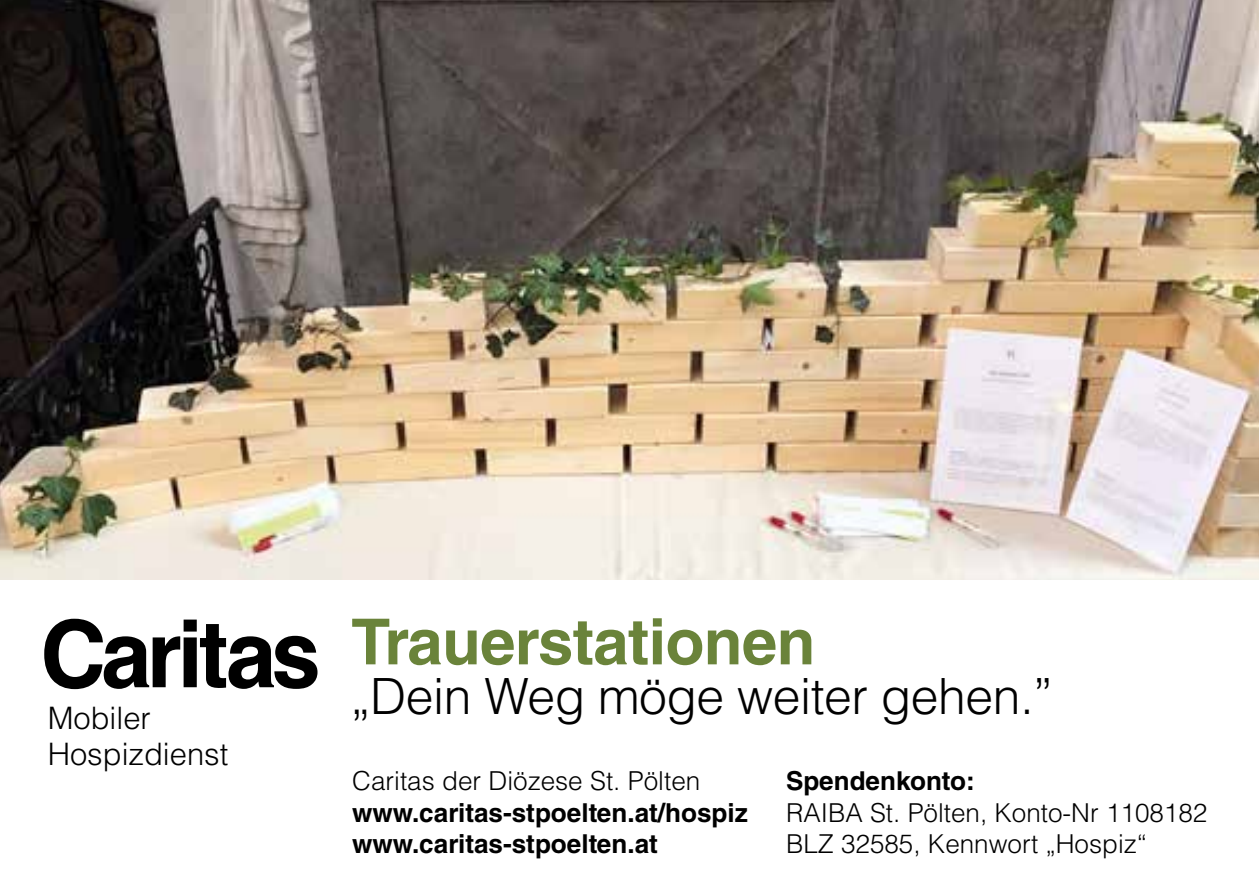
<style>
.page{position:relative;width:1259px;height:893px;background:#fff}
.page>*{position:absolute;margin:0;border:0;box-sizing:border-box;transform-origin:0 0}
.t1{font:700 63.6px "Helvetica LT Std";letter-spacing:-.01em;color:#6a833a}
.t2{font:300 49.8px "Helvetica LT Std";letter-spacing:-.01em;color:#000}
.t3{font:300 30.9px/36px "Helvetica LT Std";color:#000}
.t4{font:300 26.1px/31.2px "Helvetica LT Std";color:#000}
.t5{font:700 26.1px/31.2px "Helvetica LT Std";color:#000}
</style>
<div class="page">
<img style="left:0;top:0;width:1259px;height:579px">
<svg style="left:44px;top:619px;width:273px;height:70px"></svg>
<p class="t3" style="left:48px;top:699px;width:182px">Mobiler<br>Hospizdienst</p>
<h1 class="t1" style="left:351px;top:603px;width:466px">Trauerstationen</h1>
<h2 class="t2" style="left:351px;top:665px;width:703px">„Dein Weg möge weiter gehen.”</h2>
<p class="t4" style="left:352px;top:765px;width:350px">Caritas der Diözese St. Pölten</p>
<p class="t5" style="left:352px;top:796px;width:397px">www.caritas-stpoelten.at/hospiz www.caritas-stpoelten.at</p>
<p class="t5" style="left:786px;top:765px;width:190px">Spendenkonto:</p>
<p class="t4" style="left:786px;top:796px;width:423px">RAIBA St. Pölten, Konto-Nr 1108182<br>BLZ 32585, Kennwort „Hospiz“</p>
</div>
